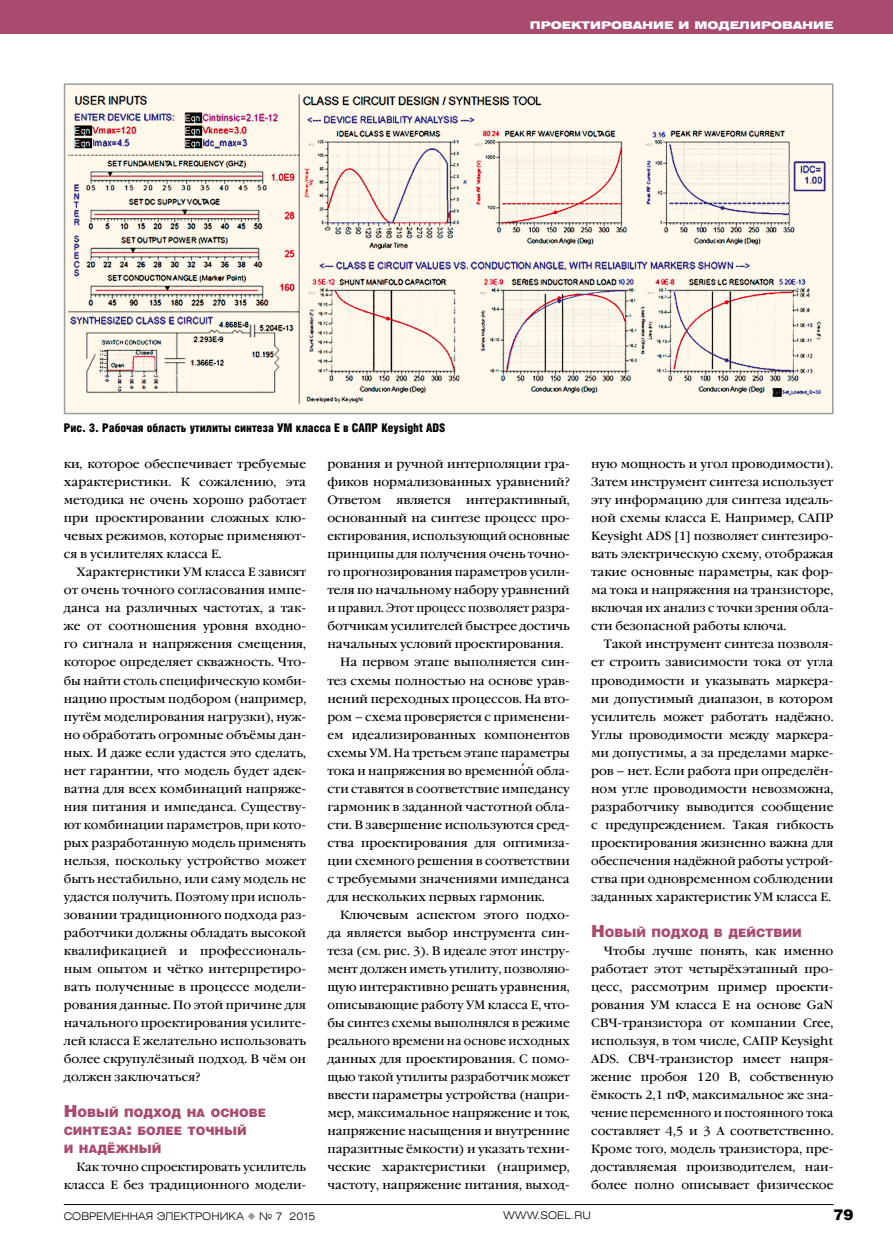
<style>
.page{position:relative;width:893px;height:1251px;background:#fff}
.page>*{position:absolute;margin:0;border:0;box-sizing:border-box;transform-origin:0 0}
.t1{font:900 15px "Helios";color:#000}
.t2{font:12px/18px "Garamond Book C";color:#000;text-align:justify}
.t3{font:12px "Garamond Book C";color:#000;scale:.95 1}
.t4{font:12px "Garamond Book C";color:#000;scale:.96 1}
.t5{font:900 12px "Helios Cond";color:#000}
.t6{font:900 11.55px/18px "Helios";color:#a84b6e}
.t7{font:300 10.5px "Helios Ext";color:#000}
.t8{font:900 10.5px "Helios Ext";color:#fff}
.s1{font-size:16.5px}
.s2{color:#9c9c9d}
</style>
<div class="page">
<div style="left:0;top:0;width:893px;height:34px;background:#a84b6e"></div>
<hr style="left:64px;top:1203px;width:769px;height:1px;background:#000">
<div style="left:65px;top:84px;width:768px;height:329px;background:#fff8eb"></div>
<img style="left:69px;top:94px;width:757px;height:309px">
<div style="left:64px;top:83px;width:769px;height:331px;border:2px solid #9c9c9d"></div>
<p class="t8" style="left:530px;top:19px;width:305px">Проектирование и моделирование</p>
<p class="t5" style="left:64px;top:421px;width:383px">Рис. 3. Рабочая область утилиты синтеза УМ класса E в САПР Keysight ADS</p>
<p class="t2" style="left:64px;top:455px;width:244px">ки, которое обеспечивает требуемые характеристики. К сожалению, эта методика не очень хорошо работает при проектировании сложных клю&shy;чевых режимов, которые применяют&shy;ся в усилителях класса E.</p>
<p class="t2" style="left:64px;top:563px;width:244px;text-indent:13px">Характеристики УМ класса E зависят от очень точного согласования импе&shy;данса на различных частотах, а так&shy;же от соотношения уровня входно&shy;го сигнала и напряжения смещения, которое определяет скважность. Что&shy;бы найти столь специфическую комби&shy;нацию простым подбором (например, путём моделирования нагрузки), нуж&shy;но обработать огромные объёмы дан&shy;ных. И даже если удастся это сделать, нет гарантии, что модель будет адек&shy;ватна для всех комбинаций напряже&shy;ния питания и импеданса. Существу&shy;ют комбинации параметров, при кото&shy;рых разработанную модель применять нельзя, поскольку устройство может быть нестабильно, или саму модель не удастся получить. Поэтому при исполь&shy;зовании традиционного подхода раз&shy;работчики должны обладать высокой квалификацией и профессиональ&shy;ным опытом и чётко интерпретиро&shy;вать полученные в процессе модели&shy;рования данные. По этой причине для начального проектирования усилите&shy;лей класса E желательно использовать более скрупулёзный подход. В чём он должен заключаться?</p>
<p class="t6" style="left:64px;top:1102px;width:204px"><span class="s1">Н</span>овый подход на основе синтеза<span class="s1">:</span> более точный<br>и надёжный</p>
<p class="t2" style="left:64px;top:1157px;width:244px;text-align:right">Как точно спроектировать усилитель класса E без традиционного модели-</p>
<p class="t2" style="left:327px;top:455px;width:244px">рования и ручной интерполяции гра&shy;фиков нормализованных уравнений?<br>Ответом</p>
<p class="t2" style="left:397px;top:491px;width:56px">является</p>
<p class="t2" style="left:466px;top:491px;width:105px">интерактивный,</p>
<p class="t2" style="left:327px;top:509px;width:244px">основанный на синтезе процесс про-</p>
<p class="t2" style="left:327px;top:527px;width:244px">ектирования, использующий основные</p>
<p class="t2" style="left:327px;top:545px;width:244px">принципы для получения очень точно-</p>
<p class="t4" style="left:327px;top:565px;width:254px">го прогнозирования параметров усили-</p>
<p class="t2" style="left:327px;top:581px;width:244px">теля по начальному набору уравнений</p>
<p class="t3" style="left:327px;top:601px;width:257px">и правил. Этот процесс позволяет разра-</p>
<p class="t2" style="left:327px;top:617px;width:244px">ботчикам усилителей быстрее достичь</p>
<p class="t2" style="left:327px;top:635px;width:238px">начальных условий проектирования.</p>
<p class="t2" style="left:340px;top:653px;width:231px">На первом этапе выполняется син-</p>
<p class="t2" style="left:327px;top:671px;width:244px">тез схемы полностью на основе урав-</p>
<p class="t2" style="left:327px;top:689px;width:244px">нений переходных процессов. На вто-</p>
<p class="t2" style="left:327px;top:707px;width:244px">ром – схема проверяется с применени-</p>
<p class="t2" style="left:327px;top:725px;width:244px">ем идеализированных компонентов</p>
<p class="t2" style="left:327px;top:743px;width:244px">схемы УМ. На третьем этапе параметры</p>
<p class="t2" style="left:327px;top:761px;width:244px">тока и напряжения во временной обла-</p>
<p class="t2" style="left:327px;top:779px;width:244px">сти ставятся в соответствие импедансу</p>
<p class="t2" style="left:327px;top:797px;width:244px">гармоник в заданной частотной обла-</p>
<p class="t2" style="left:327px;top:815px;width:244px">сти. В завершение используются сред-</p>
<p class="t2" style="left:327px;top:833px;width:244px">ства проектирования для оптимиза-</p>
<p class="t2" style="left:327px;top:851px;width:244px">ции схемного решения в соответствии</p>
<p class="t2" style="left:327px;top:869px;width:244px">с требуемыми значениями импеданса</p>
<p class="t2" style="left:327px;top:887px;width:219px">для нескольких первых гармоник.</p>
<p class="t2" style="left:340px;top:905px;width:231px">Ключевым аспектом этого подхо-</p>
<p class="t2" style="left:327px;top:923px;width:244px">да является выбор инструмента син-</p>
<p class="t2" style="left:327px;top:941px;width:244px">теза (см. рис. 3). В идеале этот инстру-</p>
<p class="t2" style="left:327px;top:959px;width:244px">мент должен иметь утилиту, позволяю-</p>
<p class="t2" style="left:327px;top:977px;width:244px">щую интерактивно решать уравнения,</p>
<p class="t2" style="left:327px;top:995px;width:244px">описывающие работу УМ класса E, что-</p>
<p class="t2" style="left:327px;top:1013px;width:244px">бы синтез схемы выполнялся в режиме</p>
<p class="t3" style="left:327px;top:1033px;width:257px">реального времени на основе исходных</p>
<p class="t2" style="left:327px;top:1049px;width:244px">данных для проектирования. С помо-</p>
<p class="t4" style="left:327px;top:1069px;width:254px">щью такой утилиты разработчик может</p>
<p class="t2" style="left:327px;top:1085px;width:244px">ввести параметры устройства (напри-</p>
<p class="t2" style="left:327px;top:1103px;width:244px">мер, максимальное напряжение и ток,</p>
<p class="t2" style="left:327px;top:1121px;width:244px">напряжение насыщения и внутренние</p>
<p class="t2" style="left:327px;top:1139px;width:244px">паразитные ёмкости) и указать техни-</p>
<p class="t2" style="left:327px;top:1157px;width:244px">ческие характеристики (например,</p>
<p class="t2" style="left:327px;top:1175px;width:244px">частоту, напряжение питания, выход-</p>
<p class="t2" style="left:591px;top:455px;width:244px">ную мощность и угол проводимости).<br>Затем инструмент синтеза использует эту информацию для синтеза идеаль&shy;ной схемы класса E. Например, САПР Keysight ADS [1] позволяет синтезиро&shy;вать электрическую схему, отображая такие основные параметры, как фор&shy;ма тока и напряжения на транзисторе, включая их анализ с точки зрения обла&shy;сти безопасной работы ключа.</p>
<p class="t2" style="left:591px;top:635px;width:244px;text-indent:13px">Такой инструмент синтеза позволя&shy;ет строить зависимости тока от угла проводимости и указывать маркера&shy;ми допустимый диапазон, в котором усилитель может работать надёжно.<br>Углы проводимости между маркера&shy;ми допустимы, а за пределами марке&shy;ров – нет. Если работа при определён&shy;ном угле проводимости невозможна, разработчику выводится сообщение с предупреждением. Такая гибкость проектирования жизненно важна для обеспечения надёжной работы устрой&shy;ства при одновременном соблюдении заданных характеристик УМ класса E.</p>
<p class="t6" style="left:591px;top:922px;width:212px"><span class="s1">Н</span> овый подход в действии</p>
<p class="t2" style="left:591px;top:941px;width:244px;text-indent:13px">Чтобы лучше понять, как именно работает этот четырёхэтапный про&shy;цесс, рассмотрим пример проекти&shy;рования УМ класса Е на основе GaN СВЧ-транзистора от компании Cree, используя, в том числе, САПР Keysight ADS. СВЧ-транзистор имеет напря&shy;жение пробоя 120 В, собственную ёмкость 2,1 пФ, максимальное же зна&shy;чение переменного и постоянного тока составляет 4,5 и 3 А соответственно.<br>Кроме того, модель транзистора, пре&shy;доставляемая производителем, наи&shy;более полно описывает физическое</p>
<p class="t7" style="left:64px;top:1208px;width:253px">СОВРЕМЕННАЯ ЭЛЕКТРОНИКА <span class="s2">◆</span> № 7 2015</p>
<p class="t7" style="left:503px;top:1208px;width:89px">WWW.SOEL.RU</p>
<p class="t1" style="left:833px;top:1204px;width:22px">79</p>
</div>
